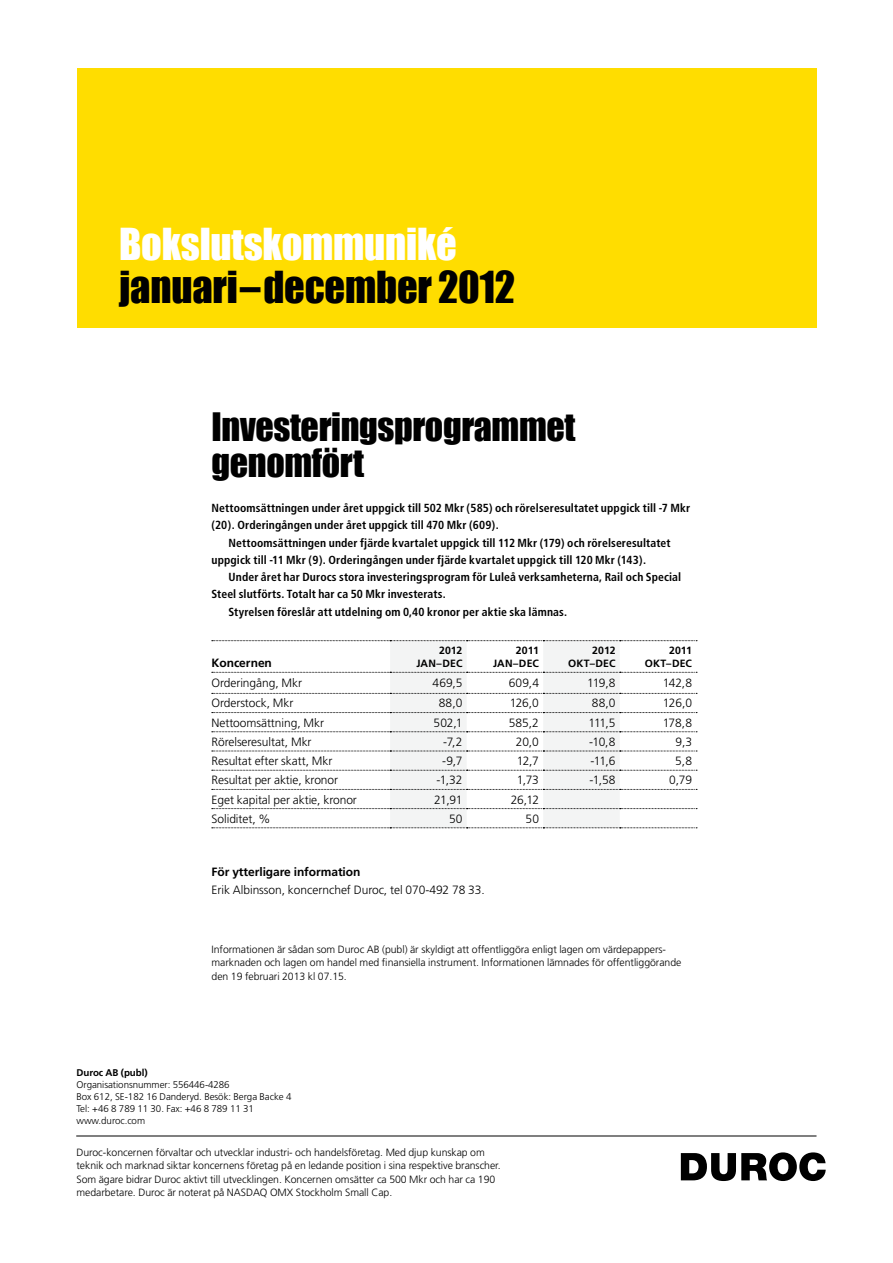
<style>
.page{position:relative;width:893px;height:1263px;background:#fff}
.page>*{position:absolute;margin:0;border:0;box-sizing:border-box;transform-origin:0 0}
.t1{font:40.5px "Impact";letter-spacing:-.005em;color:#000}
.t2{font:40.5px "Impact";letter-spacing:-.005em;color:#fff}
.t3{font:36px/36px "Impact";letter-spacing:-.01em;color:#000}
.t4{font:300 12px "Frutiger LT Std";letter-spacing:-.005em;color:#000}
.t5{font:700 12px "Frutiger LT Std";letter-spacing:-.005em;color:#000}
.t6{font:700 condensed 11.7px "Frutiger";letter-spacing:.01em;color:#000}
.t7{font:300 10.5px/13.5px "Frutiger LT Std";letter-spacing:-.005em;color:#000}
.t8{font:700 10.5px/13.5px "Frutiger LT Std";letter-spacing:.01em;color:#000;text-align:right}
.t9{font:300 9.75px/12px "Frutiger LT Std";letter-spacing:-.005em;color:#000}
.t10{font:700 9.75px "Frutiger LT Std";letter-spacing:-.005em;color:#000}
</style>
<div class="page">
<div style="left:77px;top:68px;width:739px;height:260px;background:#fd0"></div>
<hr style="left:77px;top:1136px;width:739px;height:1px;background:#000">
<svg style="left:212px;top:640px;width:485px;height:188px"></svg>
<svg style="left:681px;top:1152px;width:145px;height:29px"></svg>
<h1 class="t2" style="left:119px;top:213px;width:339px">Bokslutskommuniké</h1>
<h1 class="t1" style="left:119px;top:256px;width:398px">januari–december 2012</h1>
<h2 class="t3" style="left:212px;top:408px;width:365px">Investeringsprogrammet genomfört</h2>
<p class="t6" style="left:212px;top:501px;width:480px">Nettoomsättningen under året uppgick till 502 Mkr (585) och rörelseresultatet uppgick till -7 Mkr</p>
<p class="t6" style="left:212px;top:518px;width:289px">(20). Orderingången under året uppgick till 470 Mkr (609).</p>
<p class="t6" style="left:229px;top:536px;width:444px">Nettoomsättningen under fjärde kvartalet uppgick till 112 Mkr (179) och rörelseresultatet</p>
<p class="t6" style="left:212px;top:553px;width:436px">uppgick till -11 Mkr (9). Orderingången under fjärde kvartalet uppgick till 120 Mkr (143).</p>
<p class="t6" style="left:229px;top:570px;width:454px">Under året har Durocs stora investeringsprogram för Luleå verksamheterna, Rail och Special</p>
<p class="t6" style="left:212px;top:587px;width:236px">Steel slutförts. Totalt har ca 50 Mkr investerats.</p>
<p class="t6" style="left:229px;top:605px;width:340px">Styrelsen föreslår att utdelning om 0,40 kronor per aktie ska lämnas.</p>
<p class="t5" style="left:212px;top:656px;width:62px">Koncernen</p>
<p class="t8" style="left:417px;top:643px;width:47px">2012<br>JAN–DEC</p>
<p class="t8" style="left:493px;top:643px;width:47px">2011<br>JAN–DEC</p>
<p class="t8" style="left:568px;top:643px;width:49px">2012<br>OKT–DEC</p>
<p class="t8" style="left:645px;top:643px;width:49px">2011<br>OKT–DEC</p>
<p class="t4" style="left:212px;top:676px;width:92px">Orderingång, Mkr</p>
<p class="t4" style="left:433px;top:676px;width:31px">469,5</p>
<p class="t4" style="left:509px;top:676px;width:32px">609,4</p>
<p class="t4" style="left:587px;top:676px;width:30px">119,8</p>
<p class="t4" style="left:663px;top:676px;width:31px">142,8</p>
<p class="t4" style="left:212px;top:696px;width:83px">Orderstock, Mkr</p>
<p class="t4" style="left:439px;top:696px;width:25px">88,0</p>
<p class="t4" style="left:510px;top:696px;width:31px">126,0</p>
<p class="t4" style="left:592px;top:696px;width:25px">88,0</p>
<p class="t4" style="left:663px;top:696px;width:31px">126,0</p>
<p class="t4" style="left:212px;top:716px;width:114px">Nettoomsättning, Mkr</p>
<p class="t4" style="left:434px;top:716px;width:30px">502,1</p>
<p class="t4" style="left:509px;top:716px;width:32px">585,2</p>
<p class="t4" style="left:589px;top:716px;width:28px">111,5</p>
<p class="t4" style="left:663px;top:716px;width:31px">178,8</p>
<p class="t4" style="left:212px;top:735px;width:102px">Rörelseresultat, Mkr</p>
<p class="t4" style="left:443px;top:735px;width:21px">-7,2</p>
<p class="t4" style="left:516px;top:735px;width:25px">20,0</p>
<p class="t4" style="left:589px;top:735px;width:28px">-10,8</p>
<p class="t4" style="left:676px;top:735px;width:18px">9,3</p>
<p class="t4" style="left:212px;top:754px;width:122px">Resultat efter skatt, Mkr</p>
<p class="t4" style="left:442px;top:754px;width:22px">-9,7</p>
<p class="t4" style="left:517px;top:754px;width:24px">12,7</p>
<p class="t4" style="left:591px;top:754px;width:26px">-11,6</p>
<p class="t4" style="left:675px;top:754px;width:18px">5,8</p>
<p class="t4" style="left:212px;top:773px;width:128px">Resultat per aktie, kronor</p>
<p class="t4" style="left:437px;top:773px;width:27px">-1,32</p>
<p class="t4" style="left:517px;top:773px;width:24px">1,73</p>
<p class="t4" style="left:589px;top:773px;width:28px">-1,58</p>
<p class="t4" style="left:669px;top:773px;width:24px">0,79</p>
<p class="t4" style="left:212px;top:792px;width:147px">Eget kapital per aktie, kronor</p>
<p class="t4" style="left:434px;top:792px;width:30px">21,91</p>
<p class="t4" style="left:511px;top:792px;width:30px">26,12</p>
<p class="t4" style="left:212px;top:812px;width:61px">Soliditet, %</p>
<p class="t4" style="left:449px;top:812px;width:15px">50</p>
<p class="t4" style="left:526px;top:812px;width:15px">50</p>
<p class="t5" style="left:212px;top:865px;width:150px">För ytterligare information</p>
<p class="t4" style="left:212px;top:883px;width:275px">Erik Albinsson, koncernchef Duroc, tel 070-492 78 33.</p>
<p class="t7" style="left:212px;top:942px;width:471px">Informationen är sådan som Duroc AB (publ) är skyldigt att offentliggöra enligt lagen om värdepappers&shy;marknaden och lagen om handel med finansiella instrument. Informationen lämnades för offentliggörande den 19 februari 2013 kl 07.15.</p>
<p class="t10" style="left:77px;top:1067px;width:73px">Duroc AB (publ)</p>
<p class="t9" style="left:77px;top:1078px;width:216px">Organisationsnummer: 556446-4286<br>Box 612, SE-182 16 Danderyd. Besök: Berga Backe 4<br>Tel: +46 8 789 11 30. Fax: +46 8 789 11 31 www.duroc.com</p>
<p class="t7" style="left:77px;top:1146px;width:426px">Duroc-koncernen förvaltar och utvecklar industri- och handelsföretag. Med djup kunskap om teknik och marknad siktar koncernens företag på en ledande position i sina respektive branscher.<br>Som ägare bidrar Duroc aktivt till utvecklingen. Koncernen omsätter ca 500 Mkr och har ca 190 medarbetare. Duroc är noterat på NASDAQ OMX Stockholm Small Cap.</p>
</div>
